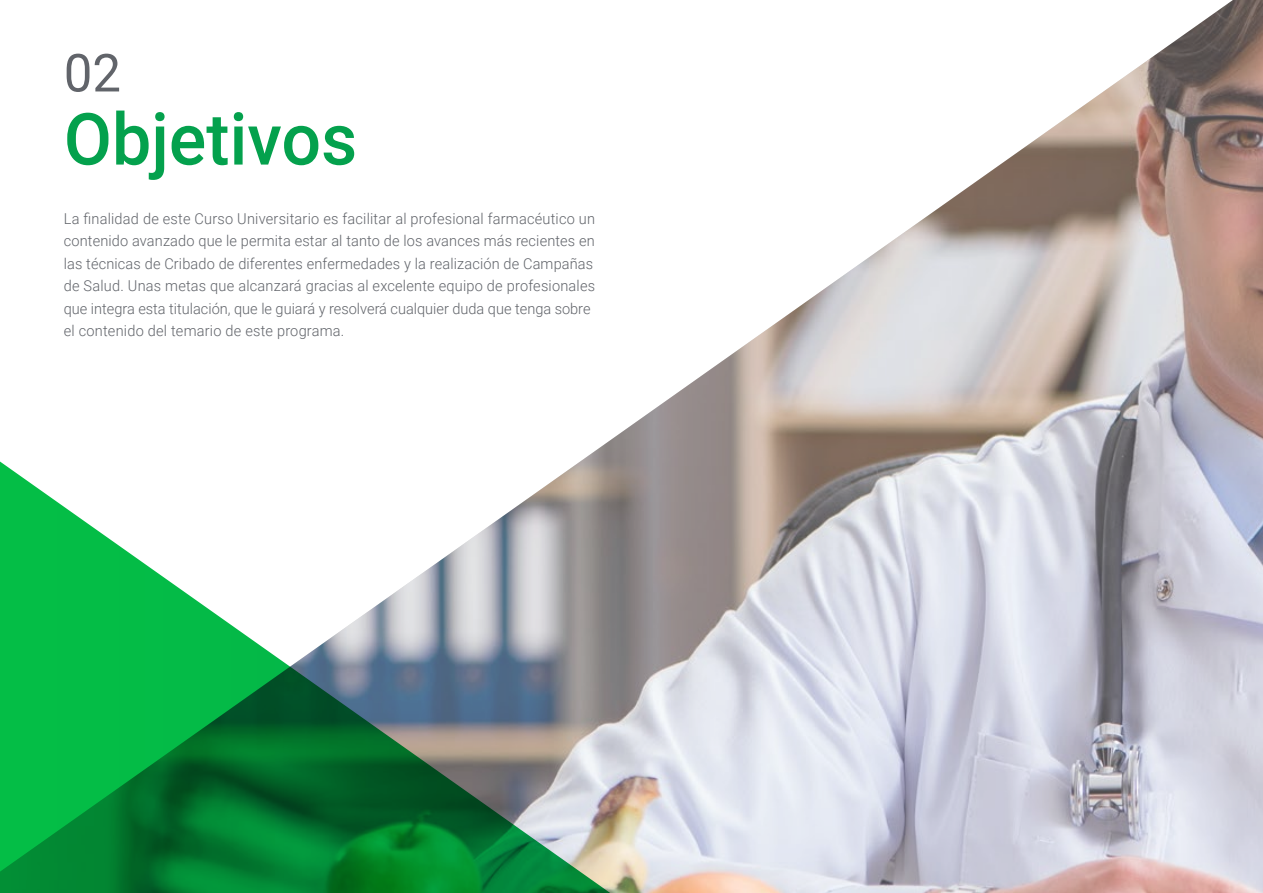
<style>
.page{position:relative;width:1263px;height:893px;background:#fff}
.page>*{position:absolute;margin:0;border:0;box-sizing:border-box;transform-origin:0 0}
.t1{font:500 72px "Roboto";color:#04a14d}
.t2{font:52.5px "Roboto";color:#61646a}
.t3{font:300 15px/22.5px "Roboto";letter-spacing:.01em;color:#61646a}
</style>
<div class="page">
<img style="left:602px;top:0;width:661px;height:893px">
<svg style="left:0;top:446px;width:640px;height:447px"></svg>
<h2 class="t2" style="left:64px;top:36px;width:59px">02</h2>
<h1 class="t1" style="left:64px;top:89px;width:295px">Objetivos</h1>
<p class="t3" style="left:64px;top:207px;width:533px">La finalidad de este Curso Universitario es facilitar al profesional farmacéutico un contenido avanzado que le permita estar al tanto de los avances más recientes en las técnicas de Cribado de diferentes enfermedades y la realización de Campañas de Salud. Unas metas que alcanzará gracias al excelente equipo de profesionales que integra esta titulación, que le guiará y resolverá cualquier duda que tenga sobre el contenido del temario de este programa.</p>
</div>
